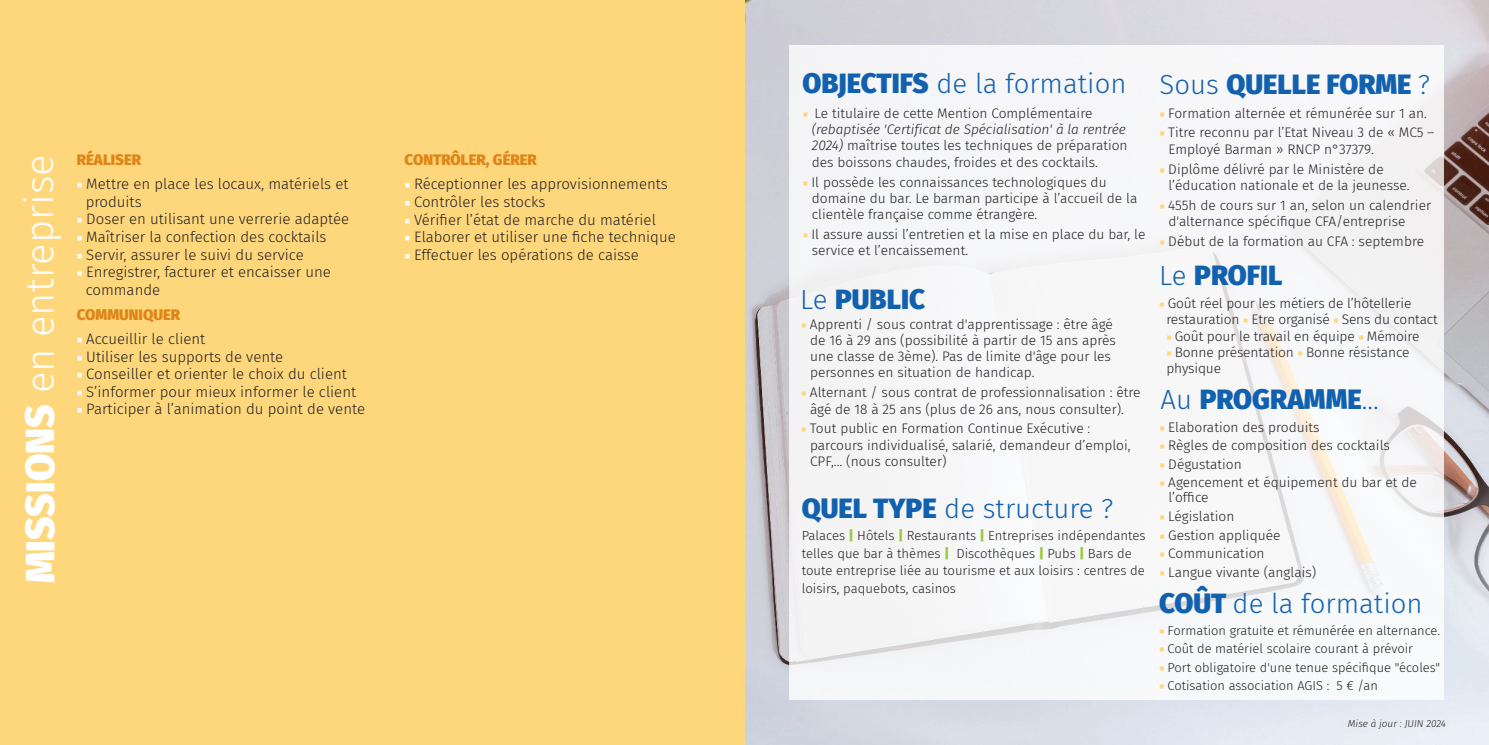
<style>
.page{position:relative;width:1489px;height:745px;background:#fff}
.page>*{position:absolute;margin:0;border:0;box-sizing:border-box;transform-origin:0 0}
.t1{font:300 40px "Fira Sans";letter-spacing:-.005em;color:#fff}
.t2{font:300 27.5px "Fira Sans";color:#1161af}
.t3{font:900 27.5px "Fira Sans";color:#1161af}
.t4{font:300 15px/17.5px "Fira Sans";color:#231f20}
.t5{font:900 15px "Fira Sans";color:#df8619}
.t6{font:300 13.75px/16.2px "Fira Sans";color:#231f20}
.t7{font:300 13.12px/17.5px "Fira Sans";color:#231f20}
.t8{font:300 12.88px "Fira Sans";color:#231f20}
.t9{font:italic 300 10px "Fira Sans";color:#231f20}
.s1{font-weight:900}
.s2{font-family:"Minion Pro";font-weight:400;color:#fff}
.s3{font-family:"Minion Pro";font-weight:400;color:#fed77d}
.s4{font-style:italic}
.s5{font-weight:300}
.s6{font-weight:900;color:#99ca3b}
.s7{font-family:"Minion Pro";font-weight:400;font-size:13.75px;color:#fed77d}
</style>
<div class="page">
<img style="left:744px;top:0;width:744px;height:744px">
<div style="left:0;top:0;width:744px;height:744px;background:#fed77d"></div>
<div style="left:789px;top:45px;width:654px;height:654px;background:#f6f7f8"></div>
<h1 class="t1" style="left:11px;top:583px;width:430px;rotate:-90deg"><span class="s1">MISSIONS</span> en entreprise</h1>
<p class="t5" style="left:77px;top:149px;width:66px">RÉALISER</p>
<p class="t4" style="left:86px;top:175px;width:264px;text-indent:-9px"><span class="s2">■</span> Mettre en place les locaux, matériels et produits</p>
<p class="t4" style="left:77px;top:210px;width:274px"><span class="s2">■</span> Doser en utilisant une verrerie adaptée</p>
<p class="t4" style="left:77px;top:228px;width:251px"><span class="s2">■</span> Maîtriser la confection des cocktails</p>
<p class="t4" style="left:77px;top:245px;width:228px"><span class="s2">■</span> Servir, assurer le suivi du service</p>
<p class="t4" style="left:86px;top:263px;width:247px;text-indent:-9px"><span class="s2">■</span> Enregistrer, facturer et encaisser une commande</p>
<p class="t5" style="left:77px;top:304px;width:105px">COMMUNIQUER</p>
<p class="t4" style="left:77px;top:330px;width:130px"><span class="s2">■</span> Accueillir le client</p>
<p class="t4" style="left:77px;top:347px;width:208px"><span class="s2">■</span> Utiliser les supports de vente</p>
<p class="t4" style="left:77px;top:365px;width:271px"><span class="s2">■</span> Conseiller et orienter le choix du client</p>
<p class="t4" style="left:77px;top:382px;width:281px"><span class="s2">■</span> S’informer pour mieux informer le client</p>
<p class="t4" style="left:77px;top:400px;width:290px"><span class="s2">■</span> Participer à l’animation du point de vente</p>
<p class="t5" style="left:404px;top:149px;width:134px">CONTRÔLER, GÉRER</p>
<p class="t4" style="left:404px;top:175px;width:265px"><span class="s2">■</span> Réceptionner les approvisionnements</p>
<p class="t4" style="left:404px;top:193px;width:142px"><span class="s2">■</span> Contrôler les stocks</p>
<p class="t4" style="left:404px;top:210px;width:253px"><span class="s2">■</span> Vérifier l’état de marche du matériel</p>
<p class="t4" style="left:404px;top:228px;width:273px"><span class="s2">■</span> Elaborer et utiliser une fiche technique</p>
<p class="t4" style="left:404px;top:245px;width:236px"><span class="s2">■</span> Effectuer les opérations de caisse</p>
<h2 class="t2" style="left:802px;top:64px;width:325px"><span class="s1">OBJECTIFS</span> de la formation</h2>
<p class="t6" style="left:811px;top:105px;width:317px;text-indent:-9px"><span class="s3">■</span> Le titulaire de cette Mention Complémentaire <span class="s4">(rebaptisée 'Certificat de Spécialisation' à la rentrée 2024)</span> maîtrise toutes les techniques de préparation des boissons chaudes, froides et des cocktails.</p>
<p class="t6" style="left:811px;top:173px;width:327px;text-indent:-9px"><span class="s3">■</span> Il possède les connaissances technologiques du domaine du bar. Le barman participe à l’accueil de la clientèle française comme étrangère.</p>
<p class="t6" style="left:811px;top:226px;width:335px;text-indent:-9px"><span class="s3">■</span> Il assure aussi l’entretien et la mise en place du bar, le service et l’encaissement.</p>
<h2 class="t3" style="left:800px;top:279px;width:126px"><span class="s5">Le</span> PUBLIC</h2>
<p class="t6" style="left:810px;top:315px;width:307px;text-indent:-9px"><span class="s3">■</span> Apprenti / sous contrat d'apprentissage : être âgé de 16 à 29 ans (possibilité à partir de 15 ans après une classe de 3ème). Pas de limite d'âge pour les personnes en situation de handicap.</p>
<p class="t6" style="left:801px;top:384px;width:341px;text-align:center"><span class="s3">■</span> Alternant / sous contrat de professionnalisation : être âgé de 18 à 25 ans (plus de 26 ans, nous consulter).</p>
<p class="t6" style="left:810px;top:420px;width:322px;text-indent:-9px"><span class="s3">■</span> Tout public en Formation Continue Exécutive : parcours individualisé, salarié, demandeur d’emploi,<br>CPF,... (nous consulter)</p>
<h2 class="t2" style="left:801px;top:488px;width:313px"><span class="s1">QUEL TYPE</span> de structure ?</h2>
<p class="t7" style="left:801px;top:526px;width:345px">Palaces <span class="s6">|</span> Hôtels <span class="s6">|</span> Restaurants <span class="s6">|</span> Entreprises indépendantes telles que bar à thèmes <span class="s6">|</span> Discothèques <span class="s6">|</span> Pubs <span class="s6">|</span> Bars de toute entreprise liée au tourisme et aux loisirs : centres de loisirs, paquebots, casinos</p>
<h2 class="t3" style="left:1159px;top:65px;width:272px"><span class="s5">Sous</span> QUELLE FORME <span class="s5">?</span></h2>
<p class="t6" style="left:1159px;top:105px;width:269px"><span class="s3">■</span> Formation alternée et rémunérée sur 1 an.</p>
<p class="t6" style="left:1168px;top:124px;width:267px;text-indent:-9px"><span class="s3">■</span> Titre reconnu par l’Etat Niveau 3 de « MC5 –<br>Employé Barman » RNCP n°37379.</p>
<p class="t6" style="left:1168px;top:160px;width:242px;text-indent:-9px"><span class="s3">■</span> Diplôme délivré par le Ministère de l’éducation nationale et de la jeunesse.</p>
<p class="t6" style="left:1168px;top:196px;width:264px;text-indent:-9px"><span class="s3">■</span> 455h de cours sur 1 an, selon un calendrier d'alternance spécifique CFA/entreprise</p>
<p class="t6" style="left:1159px;top:233px;width:266px"><span class="s3">■</span> Début de la formation au CFA : septembre</p>
<h2 class="t3" style="left:1159px;top:255px;width:125px"><span class="s5">Le</span> PROFIL</h2>
<p class="t6" style="left:1166px;top:295px;width:273px;text-indent:-7px"><span class="s3">■</span> Goût réel pour les métiers de l’hôtellerie restauration <span class="s3">■</span> Etre organisé <span class="s3">■</span> Sens du contact</p>
<p class="t6" style="left:1166px;top:327px;width:254px"><span class="s3">■</span> Goût pour le travail en équipe <span class="s3">■</span> Mémoire</p>
<p class="t6" style="left:1166px;top:344px;width:244px"><span class="s3">■</span> Bonne présentation <span class="s3">■</span> Bonne résistance physique</p>
<h2 class="t3" style="left:1160px;top:380px;width:220px"><span class="s5">Au</span> PROGRAMME<span class="s5">...</span></h2>
<p class="t6" style="left:1159px;top:418px;width:161px"><span class="s3">■</span> Elaboration des produits</p>
<p class="t6" style="left:1159px;top:437px;width:232px"><span class="s3">■</span> Règles de composition des cocktails</p>
<p class="t6" style="left:1159px;top:455px;width:84px"><span class="s3">■</span> Dégustation</p>
<p class="t6" style="left:1168px;top:474px;width:250px;line-height:15px;text-indent:-9px"><span class="s3">■</span> Agencement et équipement du bar et de l’office</p>
<p class="t6" style="left:1159px;top:507px;width:76px"><span class="s3">■</span> Législation</p>
<p class="t6" style="left:1159px;top:526px;width:122px"><span class="s3">■</span> Gestion appliquée</p>
<p class="t6" style="left:1159px;top:544px;width:106px"><span class="s3">■</span> Communication</p>
<p class="t6" style="left:1159px;top:563px;width:158px"><span class="s3">■</span> Langue vivante (anglais)</p>
<h2 class="t2" style="left:1158px;top:583px;width:265px"><span class="s1">COÛT</span> de la formation</h2>
<p class="t8" style="left:1158px;top:620px;width:282px"><span class="s7">■</span> Formation gratuite et rémunérée en alternance.</p>
<p class="t8" style="left:1158px;top:639px;width:255px"><span class="s7">■</span> Coût de matériel scolaire courant à prévoir</p>
<p class="t8" style="left:1158px;top:657px;width:283px"><span class="s7">■</span> Port obligatoire d'une tenue spécifique "écoles"</p>
<p class="t8" style="left:1158px;top:676px;width:220px"><span class="s7">■</span> Cotisation association AGIS : 5 € /an</p>
<p class="t9" style="left:1347px;top:716px;width:100px">Mise à jour : JUIN 2024</p>
</div>
